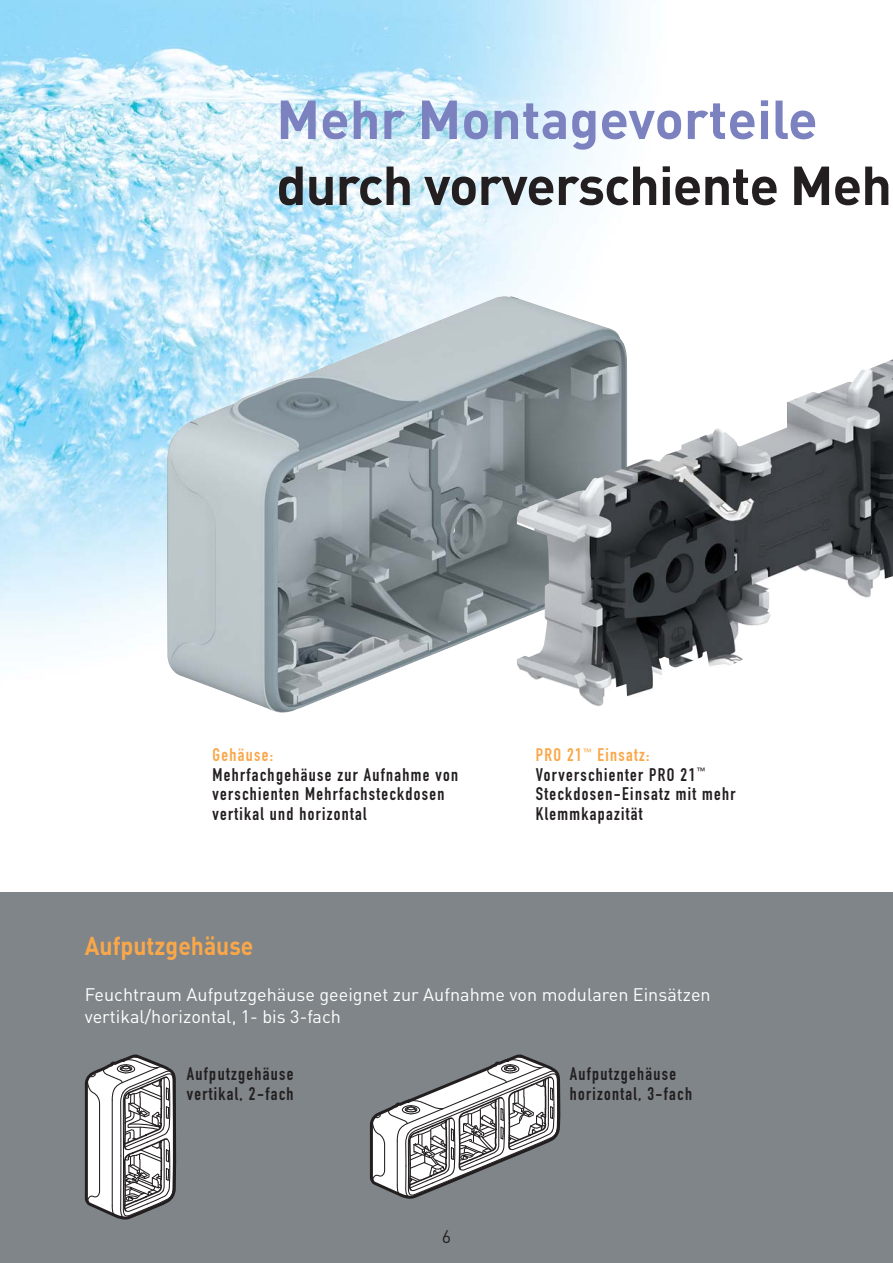
<style>
.page{position:relative;width:893px;height:1263px;background:#fff}
.page>*{position:absolute;margin:0;border:0;box-sizing:border-box;transform-origin:0 0}
.t1{font:700 54px "DIN";letter-spacing:-.02em;color:#231f20}
.t2{font:700 54px "DIN";color:#7c82bf}
.t3{font:700 25.5px "DIN";color:#faa74a;scale:.9 1}
.t4{font:18px/19.5px "DIN Engschrift";letter-spacing:.075em;color:#231f20}
.t5{font:18px/21.6px "DIN";color:#fff}
.t6{font:18px "DIN Engschrift";letter-spacing:.075em;color:#faa74a}
.t7{font:18px "DIN";color:#231f20}
.s1{color:#faa74a}
</style>
<div class="page">
<img style="left:0;top:0;width:629px;height:639px">
<div style="left:0;top:893px;width:892px;height:370px;background:#7f8588"></div>
<img style="left:167px;top:295px;width:460px;height:418px">
<img style="left:516px;top:358px;width:376px;height:350px">
<svg style="left:85px;top:1054px;width:91px;height:166px;background:#b2b1b2"></svg>
<svg style="left:370px;top:1054px;width:191px;height:145px"></svg>
<h1 class="t2" style="left:276px;top:101px;width:543px">Mehr Montagevorteile</h1>
<h1 class="t1" style="left:276px;top:167px;width:617px">durch vorverschiente Meh</h1>
<p class="t6" style="left:212px;top:748px;width:62px">Gehäuse:</p>
<p class="t4" style="left:212px;top:766px;width:247px">Mehrfachgehäuse zur Aufnahme von verschienten Mehrfachsteckdosen vertikal und horizontal</p>
<p class="t4" style="left:536px;top:747px;width:201px"><span class="s1">PRO 21</span><sup>™</sup> <span class="s1">Einsatz:<br></span>Vorverschienter PRO 21<sup>™<br></sup>Steckdosen-Einsatz mit mehr<br>Klemmkapazität</p>
<h2 class="t3" style="left:85px;top:937px;width:189px">Aufputzgehäuse</h2>
<p class="t5" style="left:85px;top:986px;width:627px">Feuchtraum Aufputzgehäuse geeignet zur Aufnahme von modularen Einsätzen vertikal/horizontal, 1- bis 3-fach</p>
<p class="t4" style="left:187px;top:1066px;width:108px">Aufputzgehäuse vertikal, 2-fach</p>
<p class="t4" style="left:570px;top:1066px;width:124px">Aufputzgehäuse horizontal, 3-fach</p>
<p class="t7" style="left:442px;top:1230px;width:11px">6</p>
</div>
